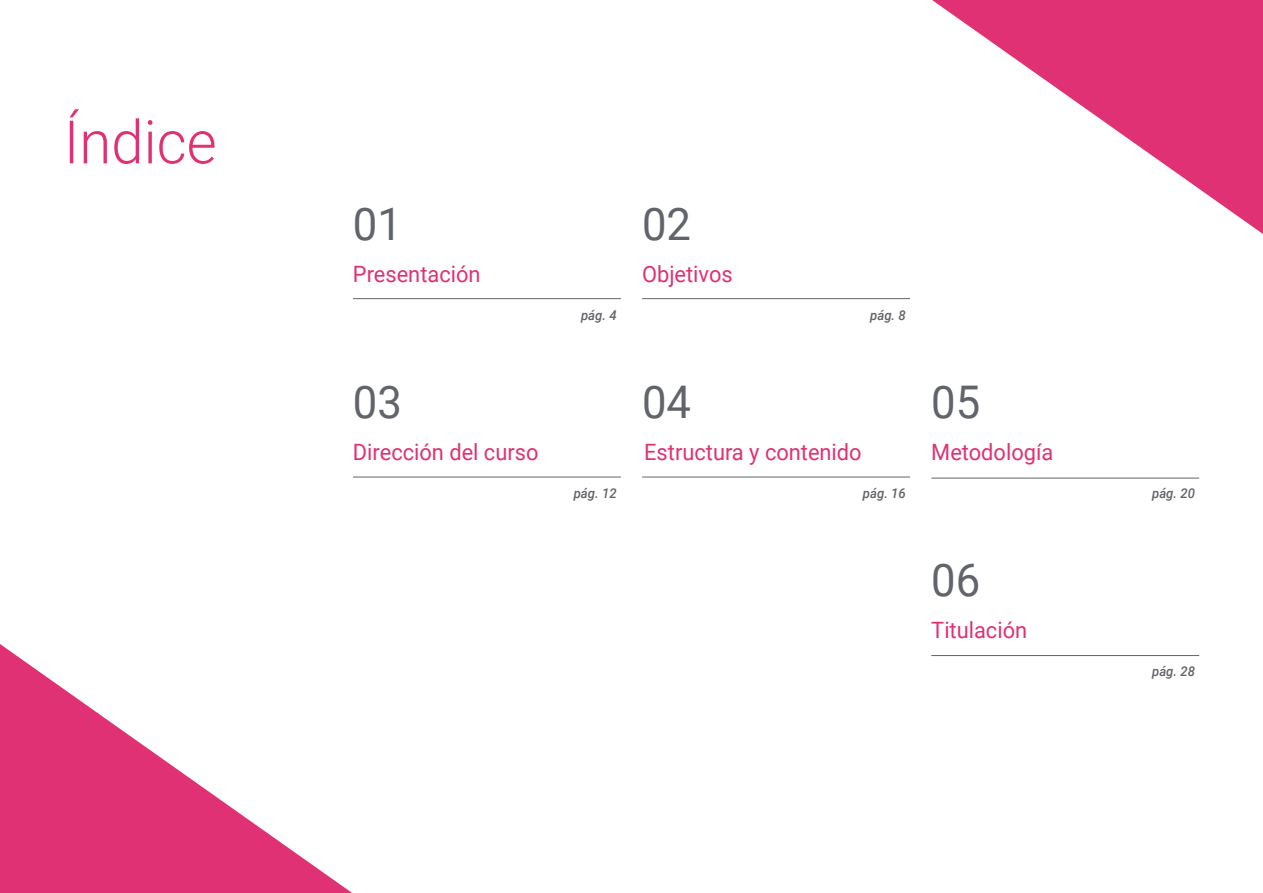
<style>
.page{position:relative;width:1263px;height:893px;background:#fff}
.page>*{position:absolute;margin:0;border:0;box-sizing:border-box;transform-origin:0 0}
.t1{font:300 60px "Roboto";color:#df3174}
.t2{font:45px "Roboto";color:#61646a}
.t3{font:22.5px "Roboto";color:#df3174}
.t4{font:italic 500 13.5px "Roboto";color:#61646a}
</style>
<div class="page">
<hr style="left:353px;top:298px;width:268px;height:1px;background:#61646a">
<hr style="left:931px;top:478px;width:268px;height:1px;background:#61646a">
<hr style="left:642px;top:298px;width:268px;height:1px;background:#61646a">
<hr style="left:931px;top:655px;width:268px;height:1px;background:#61646a">
<hr style="left:353px;top:477px;width:268px;height:1px;background:#61646a">
<hr style="left:642px;top:477px;width:268px;height:1px;background:#61646a">
<svg style="left:0;top:644px;width:352px;height:249px"></svg>
<svg style="left:932px;top:0;width:331px;height:234px"></svg>
<h1 class="t1" style="left:64px;top:100px;width:154px">Índice</h1>
<h2 class="t2" style="left:353px;top:192px;width:51px">01</h2>
<h2 class="t2" style="left:642px;top:192px;width:51px">02</h2>
<p class="t3" style="left:353px;top:258px;width:129px">Presentación</p>
<p class="t4" style="left:581px;top:305px;width:37px">pág. 4</p>
<p class="t3" style="left:642px;top:258px;width:92px">Objetivos</p>
<h2 class="t2" style="left:353px;top:371px;width:51px">03</h2>
<h2 class="t2" style="left:642px;top:371px;width:51px">04</h2>
<p class="t4" style="left:870px;top:305px;width:37px">pág. 8</p>
<h2 class="t2" style="left:931px;top:371px;width:51px">05</h2>
<p class="t3" style="left:353px;top:436px;width:187px">Dirección del curso</p>
<p class="t3" style="left:931px;top:436px;width:123px">Metodología</p>
<p class="t3" style="left:644px;top:436px;width:219px">Estructura y contenido</p>
<p class="t4" style="left:574px;top:484px;width:44px">pág. 12</p>
<p class="t4" style="left:863px;top:484px;width:44px">pág. 16</p>
<h2 class="t2" style="left:931px;top:548px;width:51px">06</h2>
<p class="t3" style="left:931px;top:614px;width:97px">Titulación</p>
<p class="t4" style="left:1152px;top:484px;width:44px">pág. 20</p>
<p class="t4" style="left:1152px;top:661px;width:44px">pág. 28</p>
</div>
